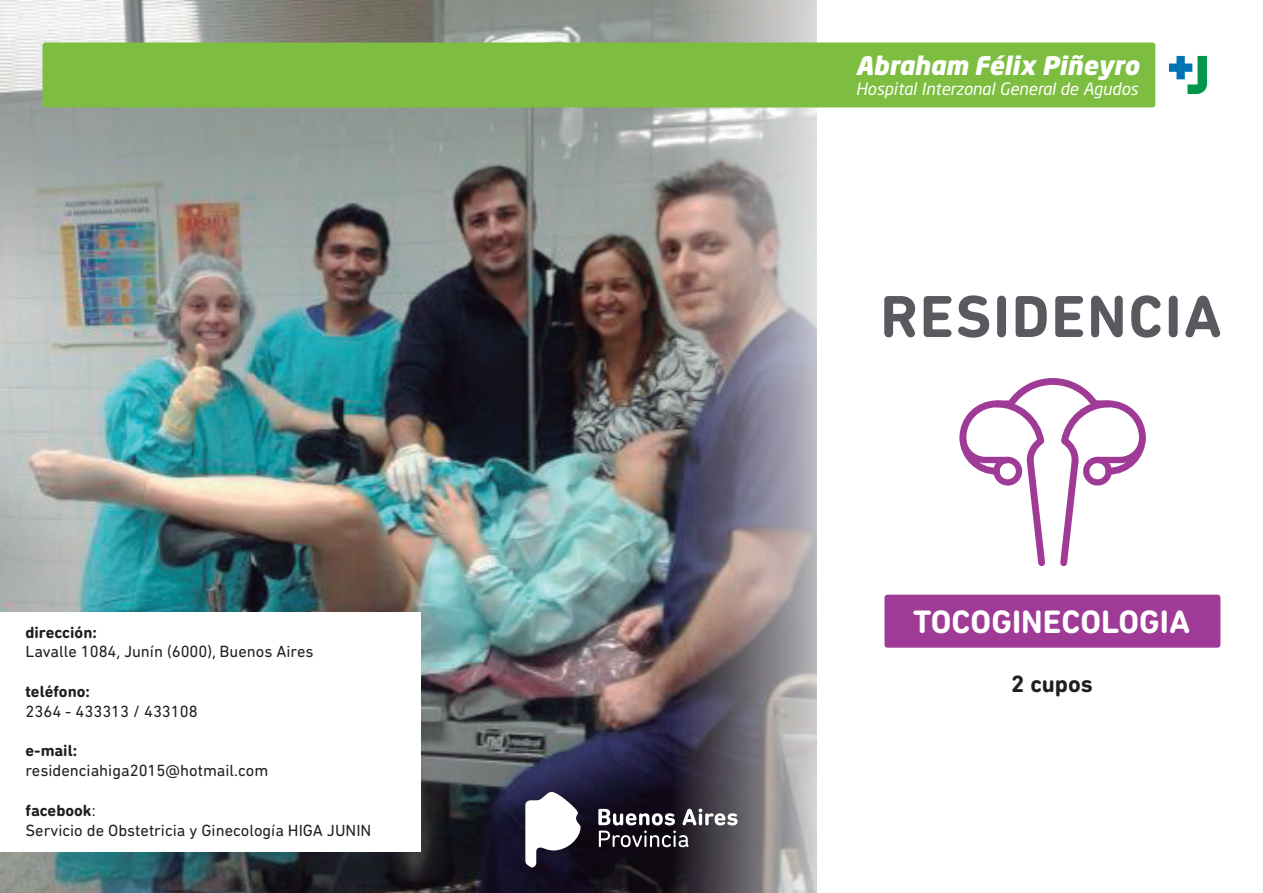
<style>
.page{position:relative;width:1263px;height:893px;background:#fff}
.page>*{position:absolute;margin:0;border:0;box-sizing:border-box;transform-origin:0 0}
.t1{font:700 60.15px "DIN Next Rounded LT Pro";letter-spacing:.03em;color:#59595f}
.t2{font:700 33px "DIN Next Rounded LT Pro";color:#fff}
.t3{font:italic 900 25.2px "Neo Sans Std";color:#fff}
.t4{font:700 24px "DIN Next Rounded LT Pro";color:#231f20}
.t5{font:italic 16.8px "Neo Sans Std";color:#fff}
.t6{font:16.5px/19.8px "DIN Next Rounded LT Pro";color:#231f20}
.t7{font:700 16.5px "DIN Next Rounded LT Pro";color:#231f20}
.s1{font-weight:700}
</style>
<div class="page">
<img style="left:0;top:0;width:816px;height:893px">
<div style="left:43px;top:43px;width:1112px;height:64px;background:#7dbe41;border-radius:3px"></div>
<svg style="left:1169px;top:56px;width:38px;height:38px"></svg>
<svg style="left:525px;top:792px;width:56px;height:75px"></svg>
<svg style="left:598px;top:809px;width:140px;height:38px"></svg>
<div style="left:884px;top:595px;width:336px;height:53px;background:#9f3b96;border-radius:3px"></div>
<svg style="left:959px;top:378px;width:187px;height:189px"></svg>
<div style="left:0;top:612px;width:421px;height:239px;background:#fff"></div>
<p class="t7" style="left:26px;top:622px;width:73px">dirección:</p>
<p class="t6" style="left:26px;top:642px;width:290px">Lavalle 1084, Junín (6000), Buenos Aires</p>
<p class="t7" style="left:26px;top:682px;width:66px">teléfono:</p>
<p class="t6" style="left:26px;top:701px;width:174px">2364 - 433313 / 433108</p>
<p class="t7" style="left:26px;top:741px;width:53px">e-mail:</p>
<p class="t6" style="left:26px;top:761px;width:244px">residenciahiga2015@hotmail.com</p>
<p class="t6" style="left:26px;top:800px;width:347px"><span class="s1">facebook</span>:<br>Servicio de Obstetricia y Ginecología HIGA JUNIN</p>
<h3 class="t3" style="left:856px;top:49px;width:285px">Abraham Félix Piñeyro</h3>
<p class="t5" style="left:856px;top:78px;width:284px">Hospital Interzonal General de Agudos</p>
<h1 class="t1" style="left:880px;top:281px;width:343px">RESIDENCIA</h1>
<h2 class="t2" style="left:913px;top:603px;width:279px">TOCOGINECOLOGIA</h2>
<h3 class="t4" style="left:1011px;top:670px;width:83px">2 cupos</h3>
</div>
